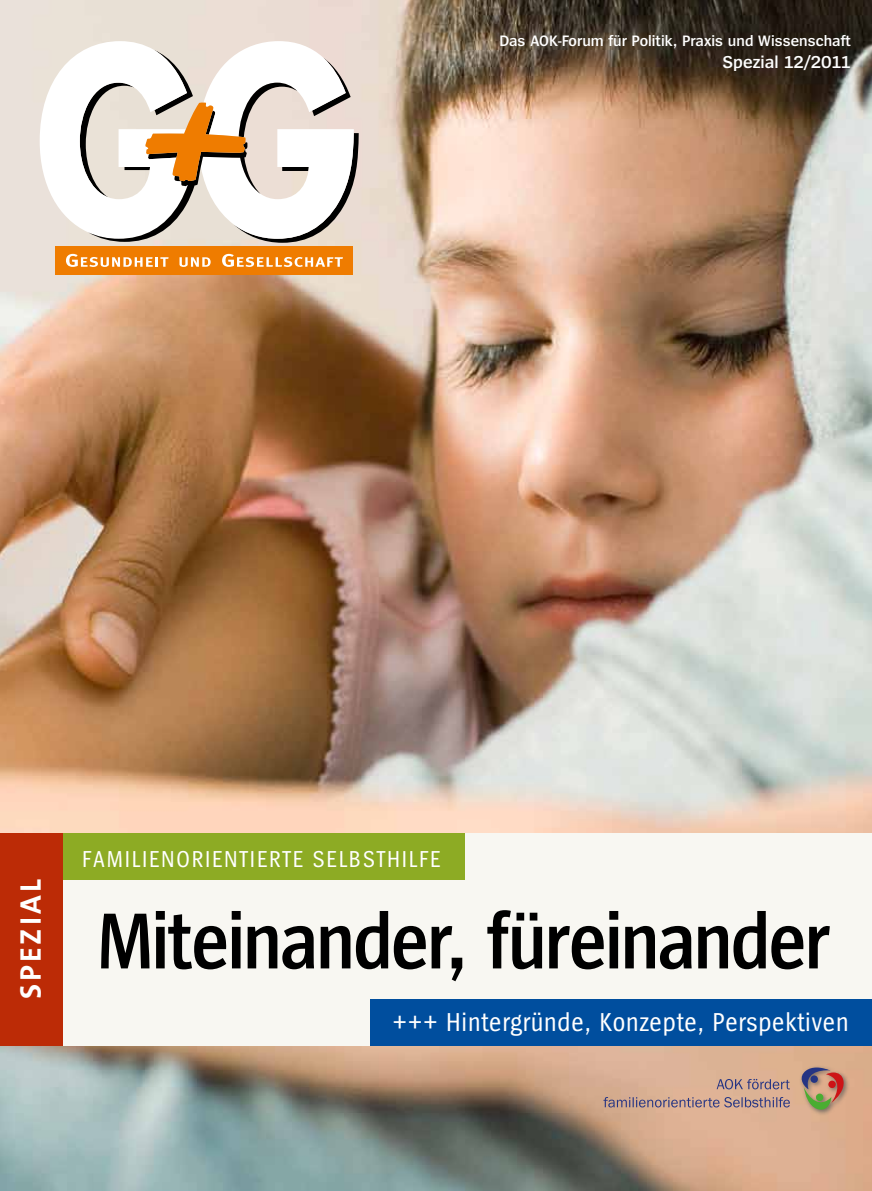
<style>
.page{position:relative;width:872px;height:1191px;background:#fff}
.page>*{position:absolute;margin:0;border:0;box-sizing:border-box;transform-origin:0 0}
.t1{font:600 82.5px "Spiegel Cd";letter-spacing:-.015em;color:#000}
.t2{font:700 30px "The Sans B7";letter-spacing:.1em;color:#fff}
.t3{font:27px "Spiegel Cd";letter-spacing:.03em;color:#fff}
.t4{font:24px "Spiegel Cd";letter-spacing:.075em;color:#fff}
.t5{font:600 18px "Spiegel";color:#fff}
.t6{font:600 15.75px "Spiegel";color:#fff}
</style>
<div class="page">
<img style="left:0;top:0;width:872px;height:1191px">
<div style="left:55px;top:246px;width:298px;height:29px;background:#ef7c00"></div>
<svg style="left:66px;top:254px;width:103px;height:13px"></svg>
<svg style="left:179px;top:257px;width:32px;height:10px"></svg>
<svg style="left:222px;top:254px;width:121px;height:13px"></svg>
<svg style="left:40px;top:41px;width:319px;height:202px"></svg>
<div style="left:9px;top:832px;width:863px;height:213px;background:#f8f7f2"></div>
<div style="left:56px;top:832px;width:409px;height:47px;background:#8dab24"></div>
<div style="left:0;top:832px;width:63px;height:213px;background:#bc2b06"></div>
<svg style="left:716px;top:1078px;width:74px;height:11px"></svg>
<svg style="left:603px;top:1097px;width:187px;height:10px;background:#a88d8e"></svg>
<div style="left:799px;top:1065px;width:51px;height:51px;background:#595958;opacity:.75"></div>
<svg style="left:798px;top:1067px;width:46px;height:45px;background:#ac8870"></svg>
<div style="left:370px;top:999px;width:502px;height:47px;background:#004e9e"></div>
<p class="t6" style="left:499px;top:33px;width:353px">Das AOK-Forum für Politik, Praxis und Wissenschaft</p>
<p class="t5" style="left:722px;top:53px;width:130px">Spezial 12/2011</p>
<h2 class="t2" style="left:15px;top:999px;width:121px;rotate:-90deg">Spezial</h2>
<h3 class="t4" style="left:82px;top:846px;width:359px">familienorientierte selbsthilfe</h3>
<h1 class="t1" style="left:98px;top:899px;width:735px">Miteinander, füreinander</h1>
<h3 class="t3" style="left:392px;top:1008px;width:458px">+++ Hintergründe, Konzepte, Perspektiven</h3>
</div>
